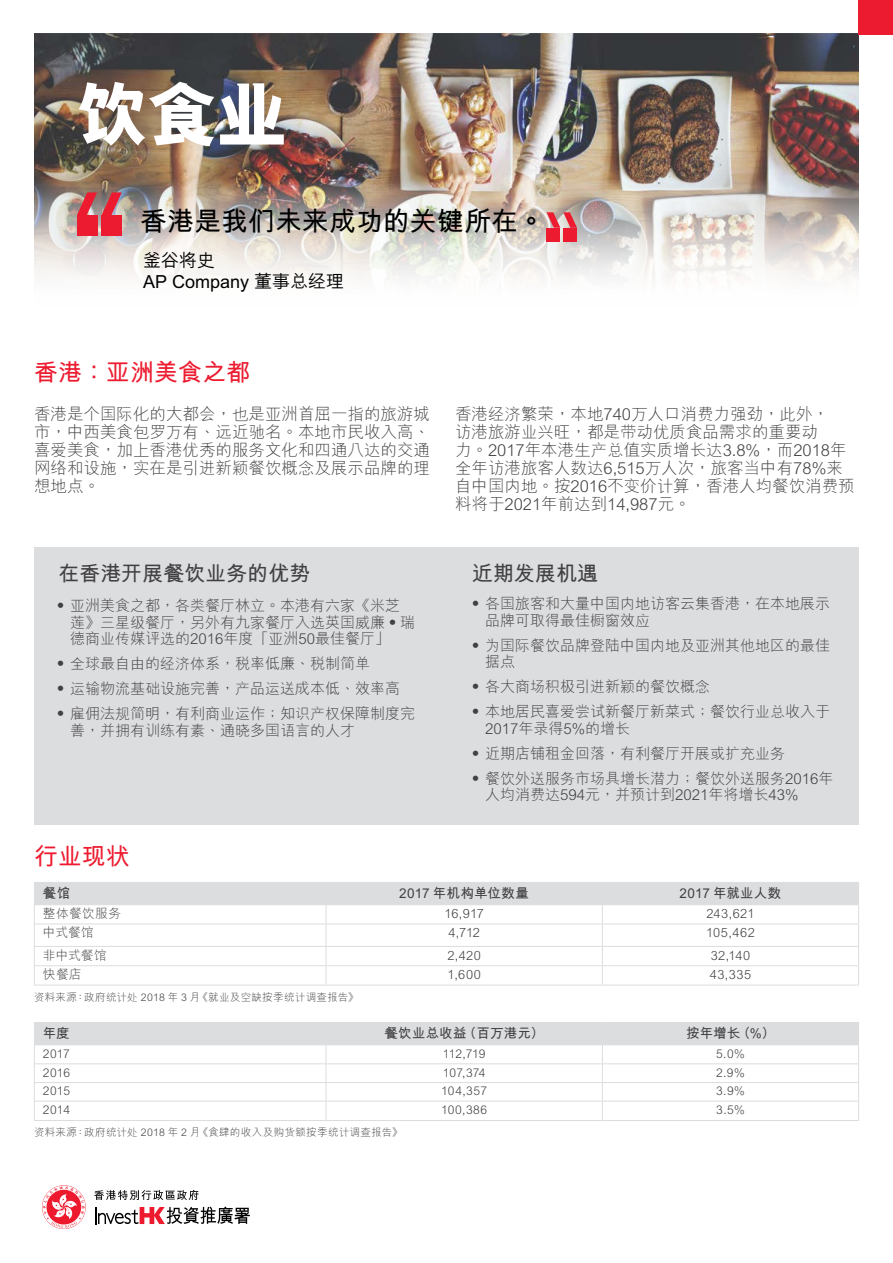
<style>
.page{position:relative;width:893px;height:1263px;background:#fff}
.page>*{position:absolute;margin:0;border:0;box-sizing:border-box;transform-origin:0 0}
.t1{font:800 72px "M Hei HKS";color:#fff}
.t2{font:700 27px "M Hei HKS";color:#000}
.t3{font:700 24px "M Hei HKS";color:#ed1b2f}
.t4{font:700 21px "M Hei HKS";color:#414042}
.t5{font:500 18px "M Hei HK";color:#000}
.t6{font:500 18px "M Hei HKS";color:#000}
.t7{font:300 16.5px/18px "M Hei HKS";color:#414042;text-align:justify}
.t8{font:300 15px/16.5px "M Hei HKS";color:#414042}
.t9{font:700 13.5px "M Hei HKS";letter-spacing:.02em;color:#414042}
.t10{font:300 12.75px "M Hei HKS";letter-spacing:.015em;color:#414042}
.t11{font:300 12px "M Hei HK";letter-spacing:.015em;color:#414042}
.t12{font:300 10.5px "M Hei HKS";letter-spacing:.025em;color:#414042}
.s1{font-weight:800}
.s2{font-family:"M Hei HKS"}
</style>
<div class="page">
<img style="left:34px;top:34px;width:825px;height:245px">
<div style="left:34px;top:548px;width:825px;height:277px;background:#dcddde"></div>
<div style="left:859px;top:0;width:34px;height:34px;background:#ed1b2f"></div>
<svg style="left:34px;top:882px;width:825px;height:103px"></svg>
<hr style="left:34px;top:985px;width:292px;height:1px;background:#dcddde">
<hr style="left:326px;top:985px;width:276px;height:1px;background:#dcddde">
<hr style="left:602px;top:985px;width:257px;height:1px;background:#dcddde">
<svg style="left:34px;top:1022px;width:825px;height:98px"></svg>
<hr style="left:34px;top:1120px;width:292px;height:1px;background:#dcddde">
<hr style="left:326px;top:1120px;width:276px;height:1px;background:#dcddde">
<hr style="left:602px;top:1120px;width:257px;height:1px;background:#dcddde">
<div style="left:77px;top:216px;width:20px;height:20px;background:#ed1b2f"></div>
<div style="left:101px;top:216px;width:21px;height:20px;background:#ed1b2f"></div>
<svg style="left:77px;top:192px;width:45px;height:24px"></svg>
<div style="left:563px;top:228px;width:14px;height:14px;background:#ed1b2f"></div>
<div style="left:546px;top:228px;width:14px;height:14px;background:#ed1b2f"></div>
<svg style="left:547px;top:212px;width:30px;height:16px"></svg>
<svg style="left:94px;top:1190px;width:105px;height:10px"></svg>
<svg style="left:42px;top:1185px;width:44px;height:44px"></svg>
<svg style="left:42px;top:1185px;width:43px;height:44px"></svg>
<svg style="left:43px;top:1186px;width:42px;height:42px"></svg>
<svg style="left:95px;top:1206px;width:155px;height:18px"></svg>
<h1 class="t1" style="left:76px;top:66px;width:214px">飲食業</h1>
<h2 class="t2" style="left:140px;top:201px;width:406px">香港是我們未來成功的關鍵所在<span class="s1">。</span></h2>
<p class="t6" style="left:143px;top:247px;width:74px">釜谷將史</p>
<p class="t5" style="left:143px;top:268px;width:203px">AP Company <span class="s2">董事總經理</span></p>
<h3 class="t3" style="left:34px;top:355px;width:217px">香港：亞洲美食之都</h3>
<p class="t7" style="left:34px;top:404px;width:397px">香港是個國際化的大都會，也是亞洲首屈一指的旅遊城市，中西美食包羅萬有、遠近馳名。本地市民收入高、喜愛美食，加上香港優秀的服務文化和四通八達的交通網絡和設施，實在是引進新穎餐飲概念及展示品牌的理想地點。</p>
<p class="t7" style="left:455px;top:404px;width:401px;text-align:left">香港經濟繁榮，本地740萬人口消費力強勁，此外，<br>訪港旅遊業興旺，都是帶動優質食品需求的重要動<br>力。2017年本港生產總值實質增長達3.8%，而2018年全年訪港旅客人數達6,515萬人次，旅客當中有78%來自中國內地。按2016不變價計算，香港人均餐飲消費預料將於2021年前達到14,987元。</p>
<h3 class="t4" style="left:58px;top:558px;width:253px">在香港開展餐飲業務的優勢</h3>
<h3 class="t4" style="left:472px;top:558px;width:127px">近期發展機遇</h3>
<p class="t8" style="left:70px;top:597px;width:347px;text-indent:-17px">• 亞洲美食之都，各類餐廳林立。本港有六家《米芝蓮》三星級餐廳，另外有九家餐廳入選英國威廉‧ 瑞德商業傳媒評選的2016年度「亞洲50最佳餐廳」</p>
<p class="t8" style="left:53px;top:655px;width:319px">• 全球最自由的經濟體系，稅率低廉、稅制簡單</p>
<p class="t8" style="left:53px;top:680px;width:349px">• 運輸物流基礎設施完善，產品運送成本低、效率高</p>
<p class="t8" style="left:70px;top:705px;width:347px;text-indent:-17px">• 僱傭法規簡明，有利商業運作；知識產權保障制度完善，並擁有訓練有素、通曉多國語言的人才</p>
<p class="t8" style="left:485px;top:595px;width:346px;text-indent:-17px">• 各國旅客和大量中國內地訪客雲集香港，在本地展示品牌可取得最佳櫥窗效應</p>
<p class="t8" style="left:485px;top:636px;width:346px;text-indent:-17px">• 為國際餐飲品牌登陸中國內地及亞洲其他地區的最佳據點</p>
<p class="t8" style="left:468px;top:678px;width:244px">• 各大商場積極引進新穎的餐飲概念</p>
<p class="t8" style="left:485px;top:703px;width:346px;text-indent:-17px">• 本地居民喜愛嘗試新餐廳新菜式；餐飲行業總收入於<br>2017年錄得5%的增長</p>
<p class="t8" style="left:468px;top:744px;width:319px">• 近期店鋪租金回落，有利餐廳開展或擴充業務</p>
<p class="t8" style="left:485px;top:769px;width:350px;text-indent:-17px">• 餐飲外送服務市場具增長潛力；餐飲外送服務2016年人均消費達594元，並預計到2021年將增長43%</p>
<h3 class="t3" style="left:34px;top:838px;width:97px">行業現狀</h3>
<p class="t9" style="left:43px;top:883px;width:29px">餐館</p>
<p class="t9" style="left:399px;top:883px;width:131px">2017 年機構單位數量</p>
<p class="t9" style="left:680px;top:883px;width:103px">2017 年就業人數</p>
<p class="t10" style="left:43px;top:904px;width:80px">整體餐飲服務</p>
<p class="t10" style="left:444px;top:904px;width:41px">16,917</p>
<p class="t10" style="left:706px;top:904px;width:50px">243,621</p>
<p class="t10" style="left:43px;top:924px;width:52px">中式餐館</p>
<p class="t10" style="left:448px;top:924px;width:33px">4,712</p>
<p class="t10" style="left:706px;top:924px;width:50px">105,462</p>
<p class="t10" style="left:43px;top:946px;width:65px">非中式餐館</p>
<p class="t10" style="left:448px;top:946px;width:35px">2,420</p>
<p class="t10" style="left:711px;top:946px;width:41px">32,140</p>
<p class="t10" style="left:43px;top:965px;width:40px">快餐店</p>
<p class="t10" style="left:447px;top:965px;width:35px">1,600</p>
<p class="t10" style="left:710px;top:965px;width:43px">43,335</p>
<p class="t12" style="left:34px;top:989px;width:326px">資料來源：政府統計處 2018 年 3 月《就業及空缺按季統計調查報告》</p>
<p class="t9" style="left:43px;top:1023px;width:28px">年度</p>
<p class="t9" style="left:384px;top:1023px;width:161px">餐飲業總收益（百萬港元）</p>
<p class="t9" style="left:686px;top:1023px;width:90px">按年增長（%）</p>
<p class="t11" style="left:43px;top:1047px;width:29px">2017</p>
<p class="t11" style="left:443px;top:1047px;width:44px">112,719</p>
<p class="t11" style="left:716px;top:1047px;width:30px">5.0%</p>
<p class="t11" style="left:43px;top:1066px;width:29px">2016</p>
<p class="t11" style="left:443px;top:1066px;width:44px">107,374</p>
<p class="t11" style="left:716px;top:1066px;width:30px">2.9%</p>
<p class="t11" style="left:43px;top:1085px;width:29px">2015</p>
<p class="t11" style="left:441px;top:1085px;width:47px">104,357</p>
<p class="t11" style="left:716px;top:1085px;width:30px">3.9%</p>
<p class="t11" style="left:43px;top:1103px;width:29px">2014</p>
<p class="t11" style="left:441px;top:1103px;width:48px">100,386</p>
<p class="t11" style="left:716px;top:1103px;width:30px">3.5%</p>
<p class="t12" style="left:34px;top:1125px;width:370px">資料來源：政府統計處 2018 年 2 月《食肆的收入及購貨額按季統計調查報告》</p>
</div>
